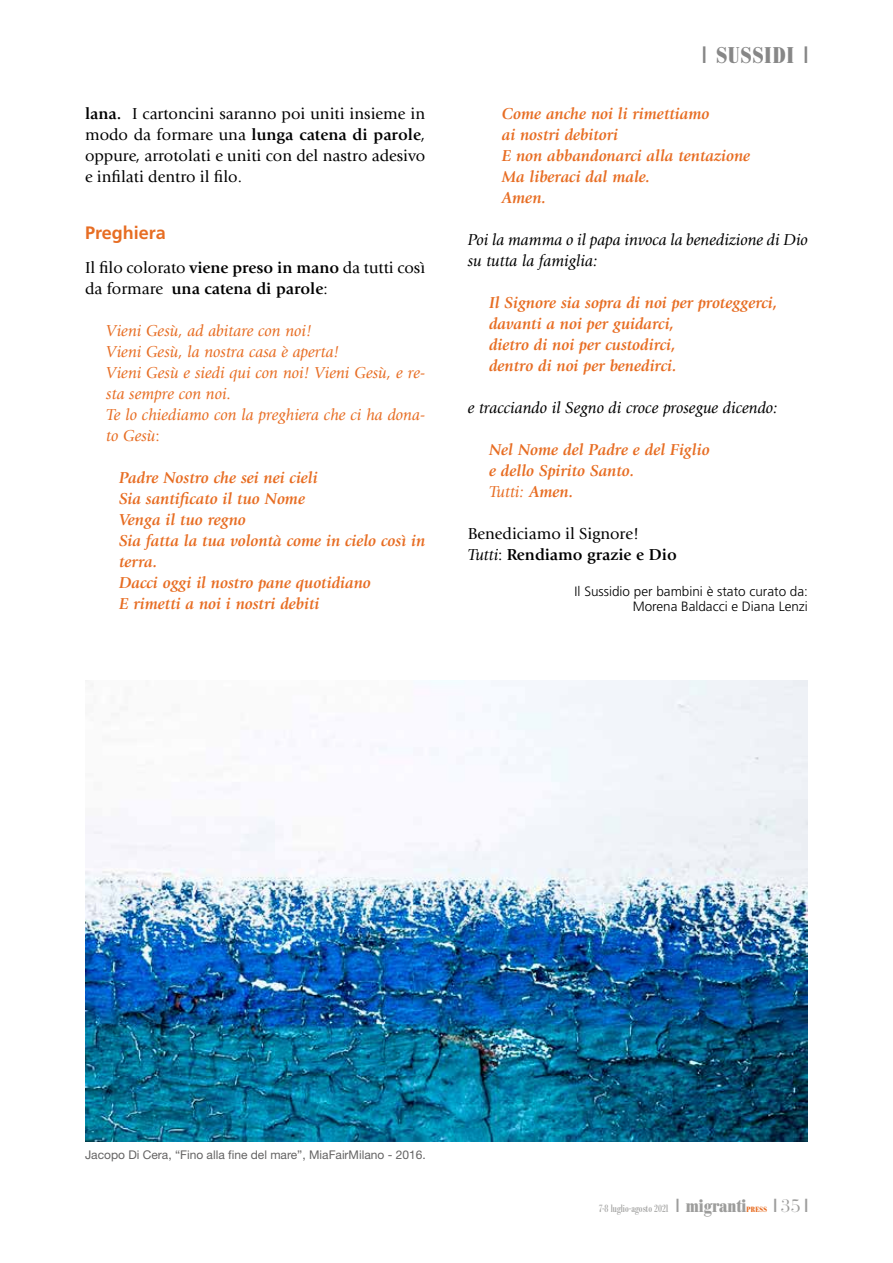
<style>
.page{position:relative;width:893px;height:1263px;background:#fff}
.page>*{position:absolute;margin:0;border:0;box-sizing:border-box;transform-origin:0 0}
.t1{font:700 condensed 22.5px "Bodoni BE";letter-spacing:.04em;color:#878787}
.t2{font:700 18px "Frutiger";color:#e76d23}
.t3{font:18px "False Positive BRK";color:#9d9d9c}
.t4{font:italic 700 16.5px/21px "Giovanni";color:#e76d23}
.t5{font:16.5px/21px "Giovanni";color:#000}
.t6{font:italic 16.5px/21px "Giovanni";color:#e76d23}
.t7{font:italic 16.5px/21px "Giovanni";color:#000}
.t8{font:300 13.5px/15px "Frutiger";color:#000;text-align:right}
.t9{font:12px "Helvetica Neue";color:#646363}
.t10{font:condensed 10.5px "Bodoni BE";color:#9d9d9c}
.t11{font:700 condensed 7.5px "Bodoni BE";letter-spacing:.04em;color:#e76d23}
.s1{font-weight:700}
.s2{font-style:normal}
.s3{font-family:"False Positive BRK";font-weight:400;font-stretch:normal}
.s4{font-weight:400}
.s5{font-style:italic}
.s6{font-family:"False Positive BRK";font-stretch:normal;font-size:18px}
.s7{font-weight:700;font-size:18px}
.s8{font-family:"Bauer Bodoni Std"}
</style>
<div class="page">
<img style="left:85px;top:681px;width:723px;height:460px">
<p class="t5" style="left:85px;top:103px;width:342px;text-align:justify"><span class="s1">lana.</span> I cartoncini saranno poi uniti insieme in modo da formare una <span class="s1">lunga catena di parole</span>, oppure, arrotolati e uniti con del nastro adesivo e infilati dentro il filo.</p>
<p class="t2" style="left:85px;top:222px;width:82px">Preghiera</p>
<p class="t5" style="left:85px;top:257px;width:342px">Il filo colorato <span class="s1">viene preso in mano</span> da tutti così da formare <span class="s1">una catena di parole</span>:</p>
<p class="t6" style="left:106px;top:320px;width:320px">Vieni Gesù, ad abitare con noi!<br>Vieni Gesù, la nostra casa è aperta!<br>Vieni Gesù e siedi qui con noi! Vieni Gesù, e re&shy;sta sempre con noi.<br>Te lo chiediamo con la preghiera che ci ha dona&shy;to Gesù<span class="s2">:</span></p>
<p class="t4" style="left:119px;top:467px;width:308px">Padre Nostro che sei nei cieli<br>Sia santificato il tuo Nome<br>Venga il tuo regno<br>Sia fatta la tua volontà come in cielo così in terra.<br>Dacci oggi il nostro pane quotidiano<br>E rimetti a noi i nostri debiti</p>
<h1 class="t1" style="left:703px;top:43px;width:107px"><span class="s3">1</span> SUSSIDI <span class="s3">1</span></h1>
<p class="t4" style="left:502px;top:103px;width:250px">Come anche noi li rimettiamo<br>ai nostri debitori<br>E non abbandonarci alla tentazione<br>Ma liberaci dal male.<br>Amen.</p>
<p class="t7" style="left:468px;top:229px;width:342px">Poi la mamma o il papa invoca la benedizione di Dio su tutta la famiglia:</p>
<p class="t4" style="left:489px;top:292px;width:290px">Il Signore sia sopra di noi per proteggerci, davanti a noi per guidarci,<br>dietro di noi per custodirci,<br>dentro di noi per benedirci.</p>
<p class="t7" style="left:468px;top:397px;width:312px">e tracciando il Segno di croce prosegue dicendo:</p>
<p class="t4" style="left:489px;top:439px;width:222px">Nel Nome del Padre e del Figlio e dello Spirito Santo.<br><span class="s4">Tutti:</span> Amen.</p>
<p class="t5" style="left:468px;top:523px;width:211px">Benediciamo il Signore!<br><span class="s5">Tutti</span>: <span class="s1">Rendiamo grazie e Dio</span></p>
<p class="t8" style="left:575px;top:583px;width:235px">Il Sussidio per bambini è stato curato da:<br>Morena Baldacci e Diana Lenzi</p>
<p class="t9" style="left:85px;top:1148px;width:342px">Jacopo Di Cera, “Fino alla fine del mare”, MiaFairMilano - 2016.</p>
<p class="t10" style="left:599px;top:1203px;width:149px">7-8 luglio-agosto 2021 <span class="s6">1</span> <span class="s7">migranti</span></p>
<p class="t11" style="left:746px;top:1205px;width:22px">PRESS</p>
<p class="t3" style="left:774px;top:1196px;width:36px">1<span class="s8">35</span>1</p>
</div>
